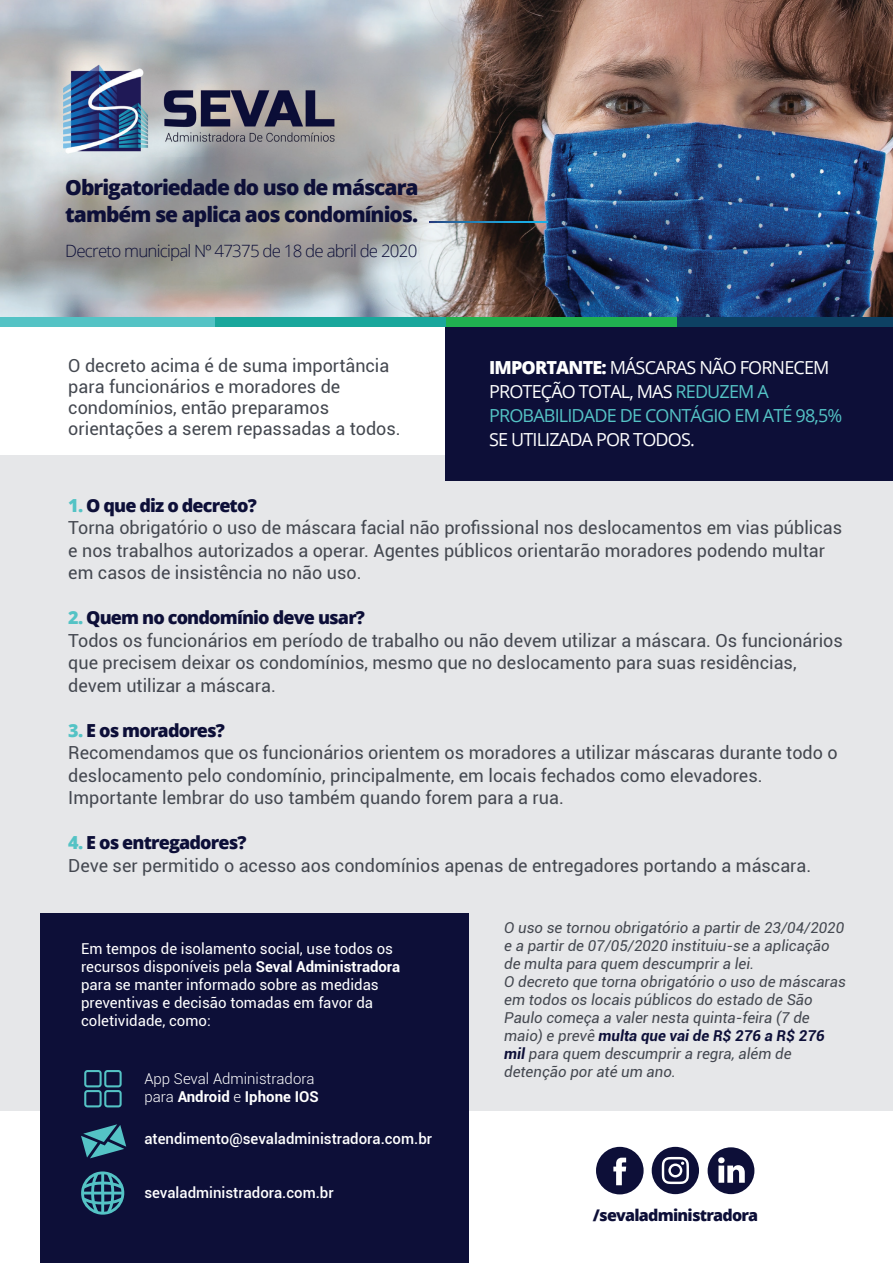
<style>
.page{position:relative;width:893px;height:1263px;background:#fff}
.page>*{position:absolute;margin:0;border:0;box-sizing:border-box;transform-origin:0 0}
.t1{font:800 21px/27.2px "Open Sans";letter-spacing:-.045em;color:#0d0f38}
.t2{font:18px/22.5px "Roboto";color:#444850}
.t3{font:18px/24px "Open Sans";letter-spacing:-.045em;color:#54c3c5}
.t4{font:800 18px "Open Sans";letter-spacing:-.045em;color:#0d0f38}
.t5{font:18px "Open Sans";letter-spacing:-.045em;color:#fff}
.t6{font:300 16.95px "Open Sans";letter-spacing:-.045em;color:#0d0f38}
.t7{font:800 16.05px "Open Sans";letter-spacing:-.045em;color:#0d0f38}
.t8{font:italic 15px/18px "Roboto";color:#444850}
.t9{font:15px/18px "Roboto";color:#fff}
.t10{font:500 15px "Roboto";color:#fff}
.t11{font:300 15px/18px "Roboto";color:#fff}
.s1{font-weight:800;color:#fff}
.s2{color:#fff}
.s3{color:#54c3c5}
.s4{font-weight:700}
.s5{font-weight:700;color:#0d0f38}
</style>
<div class="page">
<div style="left:0;top:456px;width:893px;height:655px;background:#e6e7e9"></div>
<div style="left:446px;top:323px;width:447px;height:158px;background:#0d0f38"></div>
<img style="left:0;top:0;width:893px;height:317px">
<div style="left:677px;top:317px;width:216px;height:10px;background:#0d4163"></div>
<div style="left:446px;top:317px;width:231px;height:10px;background:#20b150"></div>
<div style="left:215px;top:317px;width:231px;height:10px;background:#1aa79c"></div>
<div style="left:0;top:317px;width:215px;height:10px;background:#54c3c5"></div>
<svg style="left:429px;top:221px;width:118px;height:1px"></svg>
<img style="left:60px;top:62px;width:276px;height:94px">
<svg style="left:596px;top:1147px;width:48px;height:47px"></svg>
<svg style="left:652px;top:1147px;width:47px;height:47px"></svg>
<svg style="left:708px;top:1147px;width:46px;height:47px"></svg>
<div style="left:40px;top:913px;width:428px;height:350px;background:#0d0f38"></div>
<svg style="left:81px;top:1124px;width:45px;height:34px"></svg>
<svg style="left:81px;top:1171px;width:43px;height:44px"></svg>
<svg style="left:84px;top:1070px;width:38px;height:37px"></svg>
<p class="t1" style="left:65px;top:173px;width:355px">Obrigatoriedade do uso de máscara também se aplica aos condomínios.</p>
<p class="t6" style="left:65px;top:239px;width:354px">Decreto municipal Nº 47375 de 18 de abril de 2020</p>
<p class="t2" style="left:68px;top:355px;width:334px;line-height:21px">O decreto acima é de suma importância para funcionários e moradores de condomínios, então preparamos orientações a serem repassadas a todos.</p>
<p class="t3" style="left:489px;top:355px;width:355px"><span class="s1">IMPORTANTE:</span> <span class="s2">MÁSCARAS NÃO FORNECEM<br>PROTEÇÃO TOTAL, MAS</span> REDUZEM A<br>PROBABILIDADE DE CONTÁGIO EM ATÉ 98,5%</p>
<p class="t5" style="left:489px;top:427px;width:207px">SE UTILIZADA POR TODOS.</p>
<p class="t4" style="left:68px;top:491px;width:190px"><span class="s3">1.</span> O que diz o decreto?</p>
<p class="t2" style="left:68px;top:516px;width:775px">Torna obrigatório o uso de máscara facial não profissional nos deslocamentos em vias públicas e nos trabalhos autorizados a operar. Agentes públicos orientarão moradores podendo multar em casos de insistência no não uso.</p>
<p class="t4" style="left:68px;top:604px;width:298px"><span class="s3">2.</span> Quem no condomínio deve usar?</p>
<p class="t2" style="left:68px;top:628px;width:776px">Todos os funcionários em período de trabalho ou não devem utilizar a máscara. Os funcionários que precisem deixar os condomínios, mesmo que no deslocamento para suas residências, devem utilizar a máscara.</p>
<p class="t4" style="left:68px;top:716px;width:158px"><span class="s3">3.</span> E os moradores?</p>
<p class="t2" style="left:68px;top:741px;width:771px">Recomendamos que os funcionários orientem os moradores a utilizar máscaras durante todo o deslocamento pelo condomínio, principalmente, em locais fechados como elevadores.<br>Importante lembrar do uso também quando forem para a rua.</p>
<p class="t4" style="left:68px;top:829px;width:180px"><span class="s3">4.</span> E os entregadores?</p>
<p class="t2" style="left:68px;top:853px;width:744px">Deve ser permitido o acesso aos condomínios apenas de entregadores portando a máscara.</p>
<p class="t9" style="left:81px;top:939px;width:321px">Em tempos de isolamento social, use todos os recursos disponíveis pela <span class="s4">Seval Administradora </span>para se manter informado sobre as medidas preventivas e decisão tomadas em favor da coletividade, como:</p>
<p class="t11" style="left:144px;top:1069px;width:176px">App Seval Administradora para <span class="s4">Android</span> e <span class="s4">Iphone IOS</span></p>
<p class="t10" style="left:144px;top:1128px;width:289px">atendimento@sevaladministradora.com.br</p>
<p class="t10" style="left:144px;top:1182px;width:191px">sevaladministradora.com.br</p>
<p class="t8" style="left:504px;top:918px;width:343px">O uso se tornou obrigatório a partir de 23/04/2020 e a partir de 07/05/2020 instituiu-se a aplicação de multa para quem descumprir a lei.<br>O decreto que torna obrigatório o uso de máscaras em todos os locais públicos do estado de São Paulo começa a valer nesta quinta-feira (7 de maio) e prevê <span class="s5">multa que vai de R$ 276 a R$ 276 mil</span> para quem descumprir a regra, além de detenção por até um ano.</p>
<p class="t7" style="left:593px;top:1203px;width:167px">/sevaladministradora</p>
</div>
